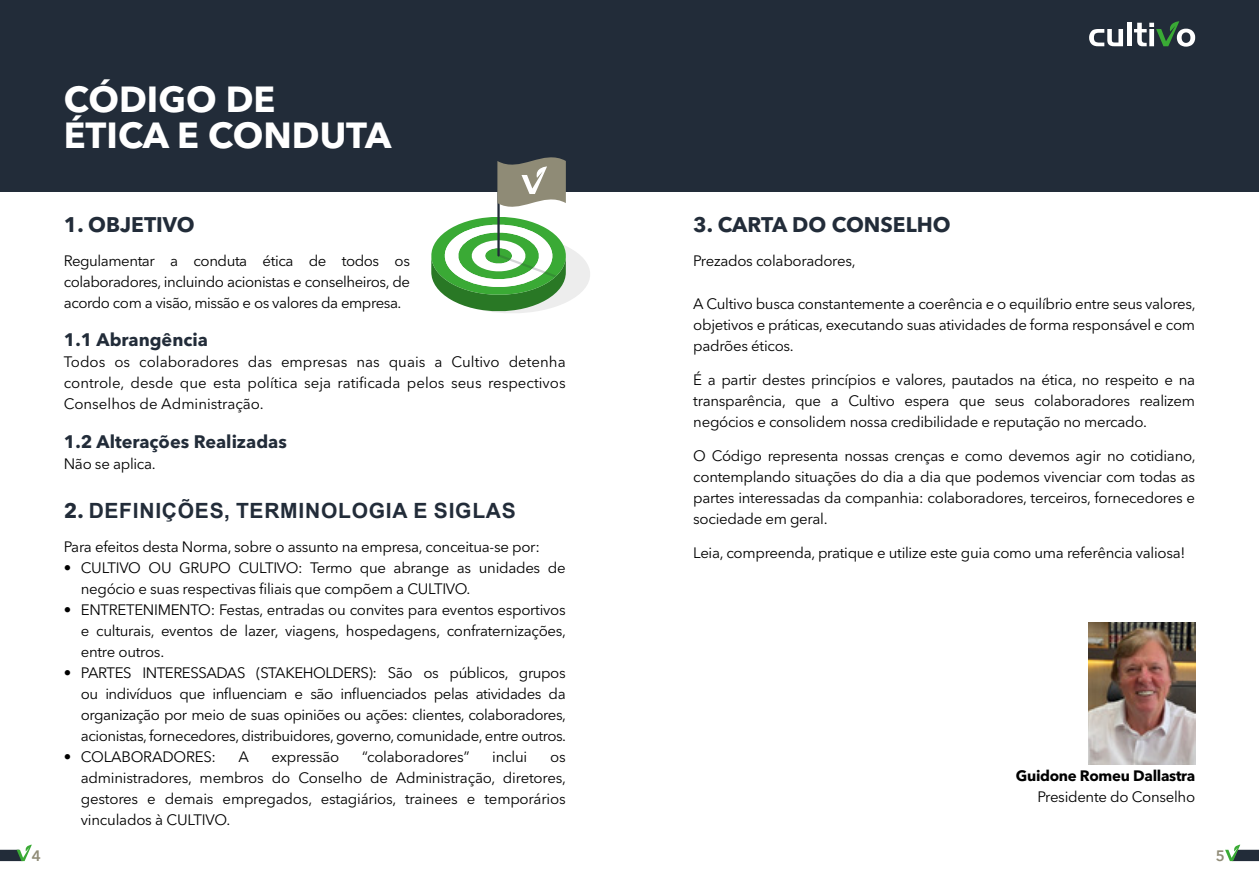
<style>
.page{position:relative;width:1259px;height:893px;background:#fff}
.page>*{position:absolute;margin:0;border:0;box-sizing:border-box;transform-origin:0 0}
.t1{font:700 36px/36px "Avenir Next LT Pro";color:#fff}
.t2{font:700 21px "Arial";letter-spacing:.035em;color:#222c39}
.t3{font:700 21px "Avenir Next LT Pro";color:#222c39}
.t4{font:700 18px "Avenir Next LT Pro";color:#222c39}
.t5{font:15px/21px "Avenir Next LT Pro";letter-spacing:-.02em;color:#000;text-align:justify}
.t6{font:700 15px "Avenir Next LT Pro";letter-spacing:-.02em;color:#000}
.t7{font:600 15px "Avenir Next LT Pro";color:#8f8b76}
.s1{font-family:"Avenir Next LT Pro"}
</style>
<div class="page">
<div style="left:0;top:0;width:1259px;height:191px;background:#222c39"></div>
<img style="left:1089px;top:622px;width:106px;height:142px">
<svg style="left:1089px;top:29px;width:34px;height:17px"></svg>
<hr style="left:1127px;top:23px;width:4px;height:23px;background:#fff">
<svg style="left:1134px;top:21px;width:61px;height:26px"></svg>
<svg style="left:431px;top:157px;width:159px;height:156px"></svg>
<svg style="left:0;top:845px;width:32px;height:16px"></svg>
<svg style="left:1225px;top:845px;width:34px;height:16px"></svg>
<h1 class="t1" style="left:64px;top:81px;width:329px">CÓDIGO DE<br>ÉTICA E CONDUTA</h1>
<h2 class="t3" style="left:64px;top:212px;width:132px">1. OBJETIVO</h2>
<p class="t5" style="left:64px;top:250px;width:348px">Regulamentar a conduta ética de todos os colaboradores, incluindo acionistas e conselheiros, de acordo com a visão, missão e os valores da empresa.</p>
<p class="t4" style="left:64px;top:329px;width:146px">1.1 Abrangência</p>
<p class="t5" style="left:64px;top:351px;width:503px">Todos os colaboradores das empresas nas quais a Cultivo detenha controle, desde que esta política seja ratificada pelos seus respectivos Conselhos de Administração.</p>
<p class="t4" style="left:64px;top:431px;width:225px">1.2 Alterações Realizadas</p>
<p class="t5" style="left:64px;top:453px;width:93px">Não se aplica.</p>
<h2 class="t2" style="left:64px;top:496px;width:453px"><span class="s1">2.</span> DEFINIÇÕES, TERMINOLOGIA E SIGLAS</h2>
<p class="t5" style="left:64px;top:536px;width:477px">Para efeitos desta Norma, sobre o assunto na empresa, conceitua-se por:</p>
<p class="t5" style="left:81px;top:557px;width:486px;text-indent:-17px">• CULTIVO OU GRUPO CULTIVO: Termo que abrange as unidades de negócio e suas respectivas filiais que compõem a CULTIVO.</p>
<p class="t5" style="left:81px;top:599px;width:487px;text-indent:-17px">• ENTRETENIMENTO: Festas, entradas ou convites para eventos esportivos e culturais, eventos de lazer, viagens, hospedagens, confraternizações, entre outros.</p>
<p class="t5" style="left:81px;top:662px;width:487px;text-indent:-17px">• PARTES INTERESSADAS (STAKEHOLDERS): São os públicos, grupos ou indivíduos que influenciam e são influenciados pelas atividades da organização por meio de suas opiniões ou ações: clientes, colaboradores, acionistas, fornecedores, distribuidores, governo, comunidade, entre outros.</p>
<p class="t5" style="left:64px;top:746px;width:154px">• COLABORADORES:</p>
<p class="t5" style="left:239px;top:746px;width:12px">A</p>
<p class="t5" style="left:272px;top:746px;width:69px">expressão</p>
<p class="t5" style="left:362px;top:746px;width:109px">“colaboradores”</p>
<p class="t5" style="left:492px;top:746px;width:37px">inclui</p>
<p class="t5" style="left:81px;top:746px;width:487px;text-indent:469px">os administradores, membros do Conselho de Administração, diretores, gestores e demais empregados, estagiários, trainees e temporários vinculados à CULTIVO.</p>
<h2 class="t3" style="left:693px;top:212px;width:259px">3. CARTA DO CONSELHO</h2>
<p class="t5" style="left:693px;top:250px;width:164px">Prezados colaboradores,</p>
<p class="t5" style="left:693px;top:294px;width:504px">A Cultivo busca constantemente a coerência e o equilíbrio entre seus valores, objetivos e práticas, executando suas atividades de forma responsável e com padrões éticos.</p>
<p class="t5" style="left:693px;top:369px;width:503px">É a partir destes princípios e valores, pautados na ética, no respeito e na transparência, que a Cultivo espera que seus colaboradores realizem negócios e consolidem nossa credibilidade e reputação no mercado.</p>
<p class="t5" style="left:693px;top:445px;width:504px">O Código representa nossas crenças e como devemos agir no cotidiano, contemplando situações do dia a dia que podemos vivenciar com todas as partes interessadas da companhia: colaboradores, terceiros, fornecedores e sociedade em geral.</p>
<p class="t5" style="left:693px;top:542px;width:493px">Leia, compreenda, pratique e utilize este guia como uma referência valiosa!</p>
<p class="t6" style="left:1016px;top:767px;width:181px">Guidone Romeu Dallastra</p>
<p class="t5" style="left:1037px;top:786px;width:159px">Presidente do Conselho</p>
<p class="t7" style="left:32px;top:847px;width:11px">4</p>
<p class="t7" style="left:1216px;top:847px;width:11px">5</p>
</div>
